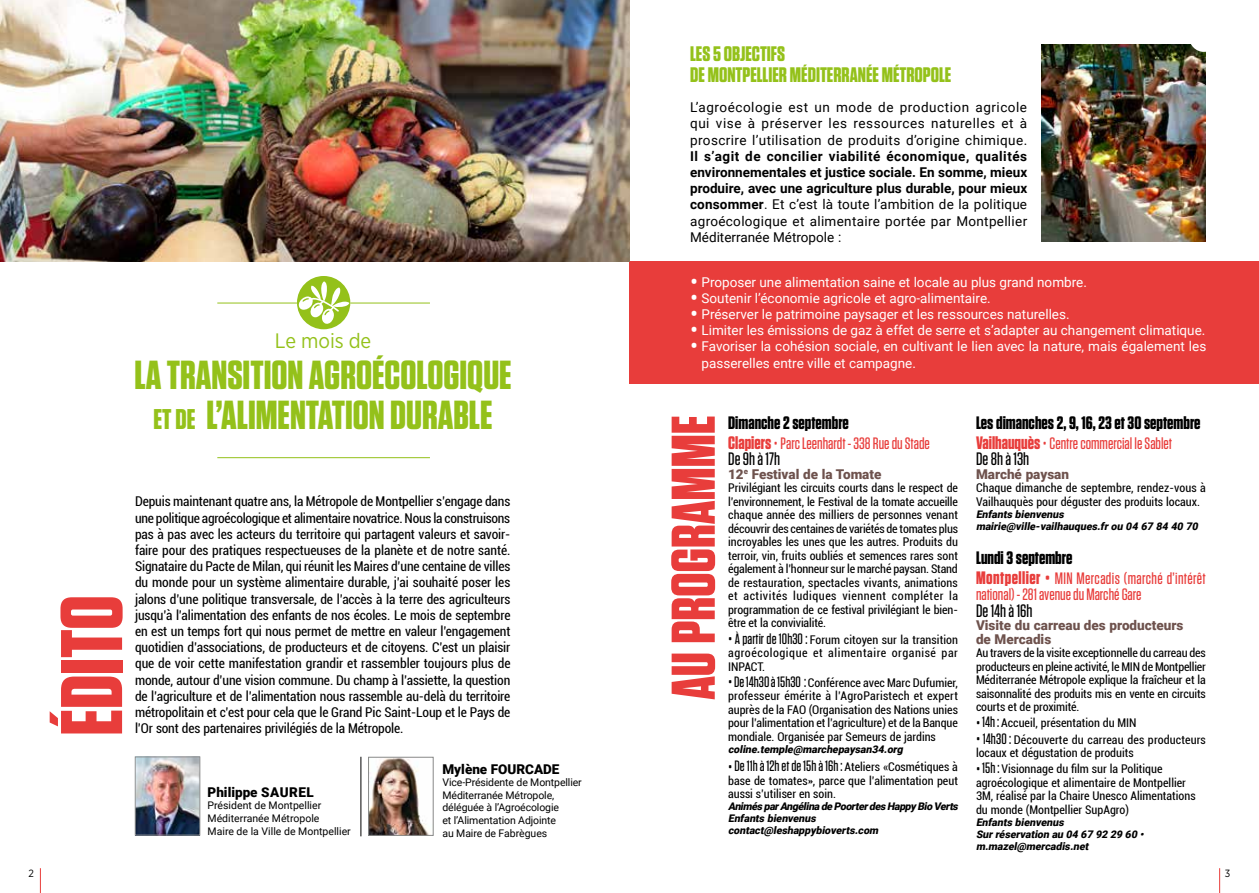
<style>
.page{position:relative;width:1259px;height:893px;background:#fff}
.page>*{position:absolute;margin:0;border:0;box-sizing:border-box;transform-origin:0 0}
.t1{font:700 87.15px "Tungsten";color:#e83d3b}
.t2{font:700 61.65px "Tungsten";color:#e83d3b}
.t3{font:700 40.5px/40.5px "Tungsten";color:#94c11a;text-align:center}
.t4{font:700 21px/21px "Tungsten";color:#94c11a}
.t5{font:20.85px "Gotham Narrow";color:#94c11a}
.t6{font:700 18px "Tungsten";color:#000}
.t7{font:500 18px "Tungsten";color:#000}
.t8{font:500 16.5px/16.2px "Tungsten";color:#e83d3b}
.t9{font:500 15px "Tungsten";color:#000}
.t10{font:condensed 13.5px/16.2px "Roboto";letter-spacing:-.01em;color:#000;text-align:justify}
.t11{font:13.5px/16.2px "Roboto";color:#fff}
.t12{font:700 13.5px/16.2px "Roboto";color:#000;text-align:justify}
.t13{font:13.5px/16.2px "Roboto";letter-spacing:.03em;color:#000;text-align:justify}
.t14{font:900 13.5px/13.5px "Roboto";color:#6e524d}
.t15{font:900 13.5px "Roboto";color:#000}
.t16{font:condensed 12px/13.5px "Roboto";color:#000;text-align:justify}
.t17{font:italic 900 10.5px/12px "Roboto";color:#000}
.t18{font:10.5px/12.6px "Roboto";letter-spacing:-.01em;color:#000}
.t19{font:10.5px "Gotham Narrow";color:#000}
.s1{font-size:28.5px}
.s2{font-weight:400}
.s3{font-size:24px}
.s4{font-weight:700;font-size:18px}
.s5{font-family:"Tungsten";font-weight:500;font-stretch:normal;font-size:18px}
.s6{font-family:"Tungsten";font-weight:500;font-stretch:normal;font-size:15px}
.s7{font-size:18px}
.s8{font-family:"Roboto";font-weight:400;font-stretch:condensed;font-size:12px}
</style>
<div class="page">
<svg style="left:40px;top:868px;width:1px;height:25px"></svg>
<svg style="left:1219px;top:868px;width:1px;height:25px"></svg>
<div style="left:629px;top:261px;width:630px;height:123px;background:#e83d3b"></div>
<img style="left:0;top:0;width:629px;height:261px">
<img style="left:1042px;top:45px;width:163px;height:196px">
<hr style="left:217px;top:457px;width:213px;height:1px;background:#94c11a">
<hr style="left:217px;top:303px;width:80px;height:1px;background:#94c11a">
<svg style="left:297px;top:276px;width:53px;height:53px"></svg>
<hr style="left:350px;top:303px;width:80px;height:1px;background:#94c11a">
<img style="left:137px;top:759px;width:61px;height:74px">
<div style="left:135px;top:757px;width:65px;height:78px;border:1px solid #939494"></div>
<img style="left:370px;top:759px;width:59px;height:75px">
<div style="left:368px;top:757px;width:65px;height:79px;border:1px solid #888988"></div>
<hr style="left:361px;top:757px;width:1px;height:79px;background:#000">
<div style="left:1189px;top:23px;width:29px;height:29px;background:#fff;border-radius:50%"></div>
<h3 class="t5" style="left:275px;top:328px;width:98px">Le mois de</h3>
<h3 class="t3" style="left:134px;top:356px;width:379px">LA TRANSITION AGROÉCOLOGIQUE<br><span class="s1">ET DE</span> L’ALIMENTATION DURABLE</h3>
<h1 class="t1" style="left:45px;top:736px;width:142px;rotate:-90deg">ÉDITO</h1>
<p class="t10" style="left:135px;top:493px;width:377px">Depuis maintenant quatre ans, la Métropole de Montpellier s’engage dans une politique agroécologique et alimentaire novatrice. Nous la construisons pas à pas avec les acteurs du territoire qui partagent valeurs et savoir&shy;faire pour des pratiques respectueuses de la planète et de notre santé.<br>Signataire du Pacte de Milan, qui réunit les Maires d’une centaine de villes du monde pour un système alimentaire durable, j’ai souhaité poser les jalons d’une politique transversale, de l’accès à la terre des agriculteurs jusqu’à l’alimentation des enfants de nos écoles. Le mois de septembre en est un temps fort qui nous permet de mettre en valeur l’engagement quotidien d’associations, de producteurs et de citoyens. C’est un plaisir que de voir cette manifestation grandir et rassembler toujours plus de monde, autour d’une vision commune. Du champ à l’assiette, la question de l’agriculture et de l’alimentation nous rassemble au-delà du territoire métropolitain et c’est pour cela que le Grand Pic Saint-Loup et le Pays de l’Or sont des partenaires privilégiés de la Métropole.</p>
<p class="t15" style="left:208px;top:782px;width:108px">Philippe SAUREL</p>
<p class="t18" style="left:208px;top:799px;width:145px">Président de Montpellier<br>Méditerranée Métropole<br>Maire de la Ville de Montpellier</p>
<p class="t15" style="left:442px;top:759px;width:119px">Mylène FOURCADE</p>
<p class="t18" style="left:442px;top:776px;width:141px">Vice-Présidente de Montpellier<br>Méditerranée Métropole, déléguée à l’Agroécologie<br>et l’Alimentation Adjointe<br>au Maire de Fabrègues</p>
<h3 class="t4" style="left:690px;top:44px;width:263px">LES 5 OBJECTIFS<br>DE MONTPELLIER MÉDITERRANÉE MÉTROPOLE</h3>
<p class="t13" style="left:690px;top:99px;width:339px">L’agroécologie est un mode de production agricole qui vise à préserver les ressources naturelles et à proscrire l’utilisation de produits d’origine chimique.</p>
<p class="t12" style="left:690px;top:147px;width:339px">Il s’agit de concilier viabilité économique, qualités environnementales et justice sociale. En somme, mieux produire, avec une agriculture plus durable, pour mieux consommer<span class="s2">. Et c’est là toute l’ambition de la politique agroécologique et alimentaire portée par Montpellier Méditerranée Métropole :</span></p>
<p class="t11" style="left:690px;top:273px;width:398px"><span class="s3">•</span> Proposer une alimentation saine et locale au plus grand nombre.</p>
<p class="t11" style="left:690px;top:289px;width:302px"><span class="s3">•</span> Soutenir l’économie agricole et agro-alimentaire.</p>
<p class="t11" style="left:690px;top:306px;width:381px"><span class="s3">•</span> Préserver le patrimoine paysager et les ressources naturelles.</p>
<p class="t11" style="left:690px;top:322px;width:517px"><span class="s3">•</span> Limiter les émissions de gaz à effet de serre et s’adapter au changement climatique.</p>
<p class="t11" style="left:701px;top:338px;width:506px;text-indent:-12px"><span class="s3">•</span> Favoriser la cohésion sociale, en cultivant le lien avec la nature, mais également les passerelles entre ville et campagne.</p>
<h2 class="t2" style="left:660px;top:700px;width:286px;rotate:-90deg">AU PROGRAMME</h2>
<h3 class="t6" style="left:728px;top:413px;width:122px">Dimanche 2 septembre</h3>
<h3 class="t8" style="left:728px;top:436px;width:203px"><span class="s4">Clapiers</span> • Parc Leenhardt - 338 Rue du Stade</h3>
<h3 class="t7" style="left:728px;top:450px;width:54px">De 9h à 17h</h3>
<p class="t14" style="left:728px;top:467px;width:155px">12<sup>e</sup> Festival de la Tomate</p>
<p class="t16" style="left:728px;top:481px;width:231px">Privilégiant les circuits courts dans le respect de l’environnement, le Festival de la tomate accueille chaque année des milliers de personnes venant découvrir des centaines de variétés de tomates plus incroyables les unes que les autres. Produits du terroir, vin, fruits oubliés et semences rares sont également à l’honneur sur le marché paysan. Stand de restauration, spectacles vivants, animations et activités ludiques viennent compléter la programmation de ce festival privilégiant le bien&shy;être et la convivialité.</p>
<p class="t16" style="left:728px;top:632px;width:231px"><span class="s5">•</span> <span class="s6">À partir de 10h30 :</span> Forum citoyen sur la transition agroécologique et alimentaire organisé par INPACT.</p>
<p class="t16" style="left:728px;top:675px;width:231px"><span class="s5">•</span><span class="s6">De 14h30 à 15h30 :</span> Conférence avec Marc Dufumier, professeur émérite à l’AgroParistech et expert auprès de la FAO (Organisation des Nations unies pour l’alimentation et l’agriculture) et de la Banque mondiale. Organisée par Semeurs de jardins</p>
<p class="t17" style="left:728px;top:743px;width:179px">coline.temple@marchepaysan34.org</p>
<p class="t9" style="left:728px;top:758px;width:231px"><span class="s7">•</span>De 11h à 12h et de 15h à 16h : <span class="s8">Ateliers «Cosmétiques à</span></p>
<p class="t16" style="left:728px;top:773px;width:231px">base de tomates», parce que l’alimentation peut aussi s’utiliser en soin.</p>
<p class="t17" style="left:728px;top:800px;width:234px">AnimésparAngélina de PoorterdesHappy Bio Verts<br>Enfants bienvenus contact@leshappybioverts.com</p>
<h3 class="t6" style="left:976px;top:413px;width:226px">Les dimanches 2, 9, 16, 23 et 30 septembre</h3>
<h3 class="t8" style="left:976px;top:436px;width:198px"><span class="s4">Vailhauquès</span> • Centre commercial le Sablet</h3>
<h3 class="t7" style="left:976px;top:450px;width:55px">De 8h à 13h</h3>
<p class="t14" style="left:976px;top:467px;width:95px">Marché paysan</p>
<p class="t16" style="left:976px;top:481px;width:231px">Chaque dimanche de septembre, rendez-vous à<br>Vailhauquès pour déguster des produits locaux.</p>
<p class="t17" style="left:976px;top:508px;width:226px">Enfants bienvenus mairie@ville-vailhauques.frou 04 67 84 40 70</p>
<h3 class="t6" style="left:976px;top:548px;width:98px">Lundi 3 septembre</h3>
<h3 class="t8" style="left:976px;top:571px;width:231px"><span class="s4">Montpellier •</span> MIN Mercadis (marché d’intérêt national) - 281 avenue du Marché Gare</h3>
<h3 class="t7" style="left:976px;top:601px;width:58px">De 14h à 16h</h3>
<p class="t14" style="left:976px;top:618px;width:209px">Visite du carreau des producteurs de Mercadis</p>
<p class="t16" style="left:976px;top:646px;width:231px">Au travers de la visite exceptionnelle du carreau des producteurs en pleine activité, le MIN de Montpellier Méditerranée Métropole explique la fraîcheur et la saisonnalité des produits mis en vente en circuits courts et de proximité.</p>
<p class="t16" style="left:976px;top:716px;width:162px"><span class="s5">•</span><span class="s6">14h :</span> Accueil, présentation du MIN</p>
<p class="t16" style="left:976px;top:732px;width:231px"><span class="s5">•</span> <span class="s6">14h30 :</span> Découverte du carreau des producteurs locaux et dégustation de produits</p>
<p class="t16" style="left:976px;top:762px;width:221px;text-align:left"><span class="s5">•</span><span class="s6">15h :</span> Visionnage du film sur la Politique agroécologique et alimentaire de Montpellier 3M, réalisé par la Chaire Unesco Alimentations du monde (Montpellier SupAgro)</p>
<p class="t17" style="left:976px;top:816px;width:172px">Enfants bienvenus<br>Surréservation au 04 67 92 29 60 • m.mazel@mercadis.net</p>
<p class="t19" style="left:29px;top:866px;width:7px">2</p>
<p class="t19" style="left:1225px;top:866px;width:7px">3</p>
</div>
